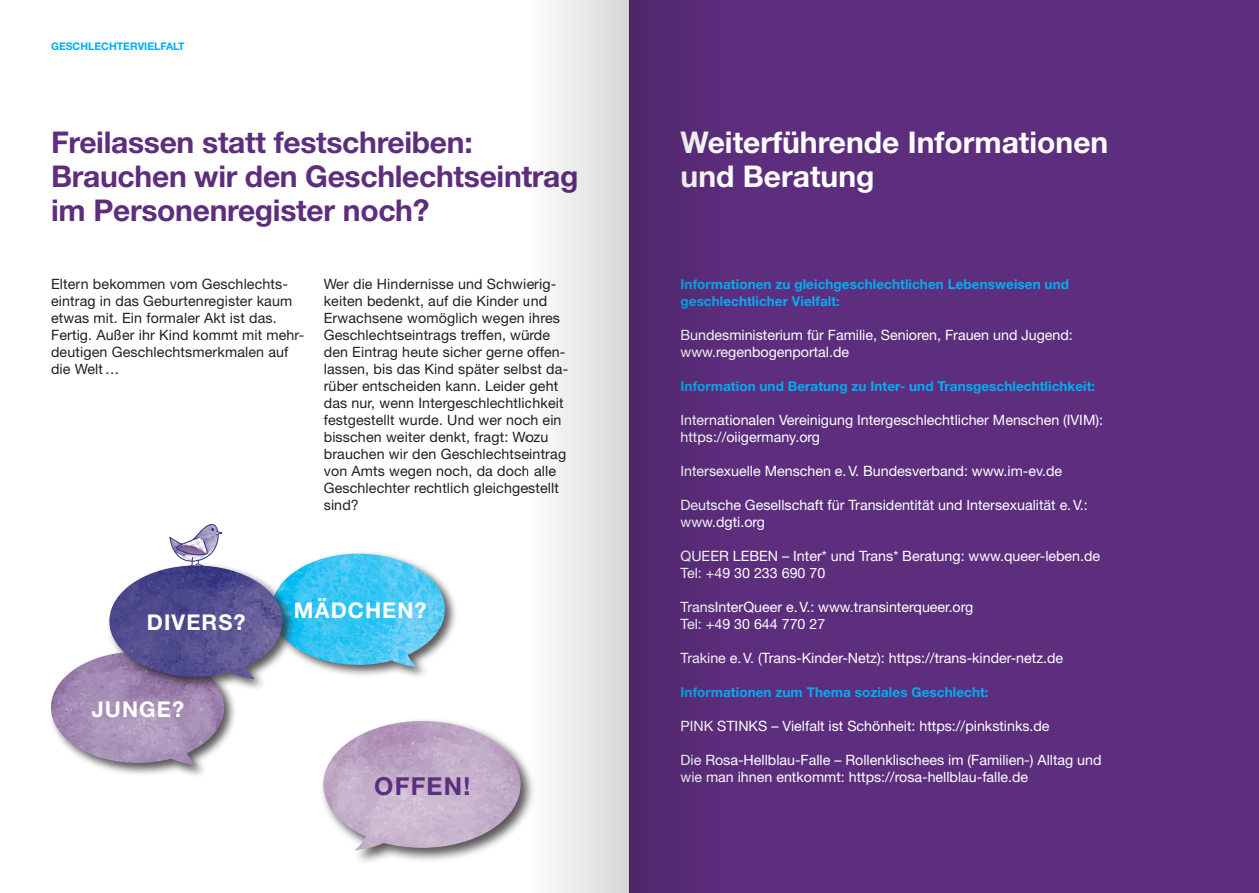
<style>
.page{position:relative;width:1259px;height:893px;background:#fff}
.page>*{position:absolute;margin:0;border:0;box-sizing:border-box;transform-origin:0 0}
.H1_Head{font:700 30px/34px "Helvetica Neue LT Std";letter-spacing:-.01em;color:#5e2e7e}
.H1_Head-2{font:700 30px/34px "Helvetica Neue LT Std";color:#fff}
.Fließtext{font:700 24.75px "Helvetica Neue LT Std";letter-spacing:.05em;color:#5e2e7e}
.Fließtext-2{font:700 21.75px "Helvetica Neue LT Std";letter-spacing:.05em;color:#fff}
.Fließtext-3{font:14.25px/17px "Helvetica Neue LT Std";color:#fff}
.Fließtext-4{font:14.25px/17px "Helvetica Neue LT Std";letter-spacing:.01em;color:#231f20}
.H3_Zwischentitel{font:700 13.5px/17px "Helvetica Neue LT Std";letter-spacing:.005em;color:#00aeef}
.t1{font:700 10.5px "Helvetica Neue LT Std";color:#00aeef}
</style>
<div class="page">
<div style="left:48px;top:649px;width:189px;height:129px;background:#231f20;opacity:.75"></div>
<img style="left:51px;top:652px;width:173px;height:113px">
<div style="left:629px;top:0;width:630px;height:893px;background:#5e2e7e"></div>
<div style="left:269px;top:550px;width:189px;height:130px;background:#231f20;opacity:.75"></div>
<img style="left:272px;top:554px;width:173px;height:113px">
<div style="left:320px;top:718px;width:215px;height:147px;background:#231f20;opacity:.75"></div>
<img style="left:323px;top:721px;width:197px;height:129px">
<div style="left:106px;top:562px;width:190px;height:130px;background:#231f20;opacity:.75"></div>
<img style="left:109px;top:565px;width:173px;height:114px">
<svg style="left:169px;top:524px;width:54px;height:46px"></svg>
<div style="left:528px;top:0;width:101px;height:893px;background:linear-gradient(to right,#fdfefe,#d6d7d7)"></div>
<div style="left:629px;top:0;width:102px;height:893px;background:#552a73"></div>
<svg style="left:152px;top:610px;width:80px;height:10px"></svg>
<svg style="left:128px;top:626px;width:128px;height:11px"></svg>
<p class="t1" style="left:51px;top:40px;width:135px">GESCHLECHTERVIELFALT</p>
<p class="H1_Head" style="left:51px;top:125px;width:529px">Freilassen statt festschreiben:<br>Brauchen wir den Geschlechtseintrag im Personenregister noch?</p>
<p class="Fließtext-4" style="left:51px;top:275px;width:255px">Eltern bekommen vom Geschlechts&shy;eintrag in das Geburtenregister kaum etwas mit. Ein formaler Akt ist das.<br>Fertig. Außer ihr Kind kommt mit mehr&shy;deutigen Geschlechtsmerkmalen auf die Welt…</p>
<p class="Fließtext-4" style="left:324px;top:275px;width:246px">Wer die Hindernisse und Schwierig&shy;keiten bedenkt, auf die Kinder und Erwachsene womöglich wegen ihres Geschlechtseintrags treffen, würde den Eintrag heute sicher gerne offen&shy;lassen, bis das Kind später selbst da&shy;rüber entscheiden kann. Leider geht das nur, wenn Intergeschlechtlichkeit festgestellt wurde. Und wer noch ein bisschen weiter denkt, fragt: Wozu brauchen wir den Geschlechtseintrag von Amts wegen noch, da doch alle Geschlechter rechtlich gleichgestellt sind?</p>
<p class="Fließtext-2" style="left:147px;top:609px;width:100px">DIVERS?</p>
<p class="Fließtext-2" style="left:92px;top:695px;width:94px">JUNGE?</p>
<p class="Fließtext-2" style="left:294px;top:597px;width:134px">MÄDCHEN?</p>
<p class="Fließtext" style="left:374px;top:771px;width:98px">OFFEN!</p>
<p class="H1_Head-2" style="left:680px;top:125px;width:429px">Weiterführende Informationen und Beratung</p>
<p class="H3_Zwischentitel" style="left:680px;top:276px;width:390px">Informationen zu gleichgeschlechtlichen Lebensweisen und geschlechtlicher Vielfalt:</p>
<p class="Fließtext-3" style="left:680px;top:326px;width:394px">Bundesministerium für Familie, Senioren, Frauen und Jugend: www.regenbogenportal.de</p>
<p class="H3_Zwischentitel" style="left:680px;top:378px;width:416px">Information und Beratung zu Inter- und Transgeschlechtlichkeit:</p>
<p class="Fließtext-3" style="left:680px;top:411px;width:424px">Internationalen Vereinigung Intergeschlechtlicher Menschen (IVIM): https://oiigermany.org</p>
<p class="Fließtext-3" style="left:680px;top:462px;width:383px">Intersexuelle Menschen e.V. Bundesverband: www.im-ev.de</p>
<p class="Fließtext-3" style="left:680px;top:497px;width:409px">Deutsche Gesellschaft für Transidentität und Intersexualität e.V.: www.dgti.org</p>
<p class="Fließtext-3" style="left:680px;top:548px;width:421px">QUEER LEBEN – Inter* und Trans* Beratung: www.queer-leben.de<br>Tel: +49 30 233 690 70</p>
<p class="Fließtext-3" style="left:680px;top:599px;width:294px">TransInterQueer e.V.: www.transinterqueer.org<br>Tel: +49 30 644 770 27</p>
<p class="Fließtext-3" style="left:680px;top:650px;width:384px">Trakine e.V. (Trans-Kinder-Netz): https://trans-kinder-netz.de</p>
<p class="H3_Zwischentitel" style="left:680px;top:684px;width:310px">Informationen zum Thema soziales Geschlecht:</p>
<p class="Fließtext-3" style="left:680px;top:718px;width:370px">PINK STINKS – Vielfalt ist Schönheit: https://pinkstinks.de</p>
<p class="Fließtext-3" style="left:680px;top:752px;width:422px">Die Rosa-Hellblau-Falle – Rollenklischees im (Familien-) Alltag und wie man ihnen entkommt: https://rosa-hellblau-falle.de</p>
</div>
